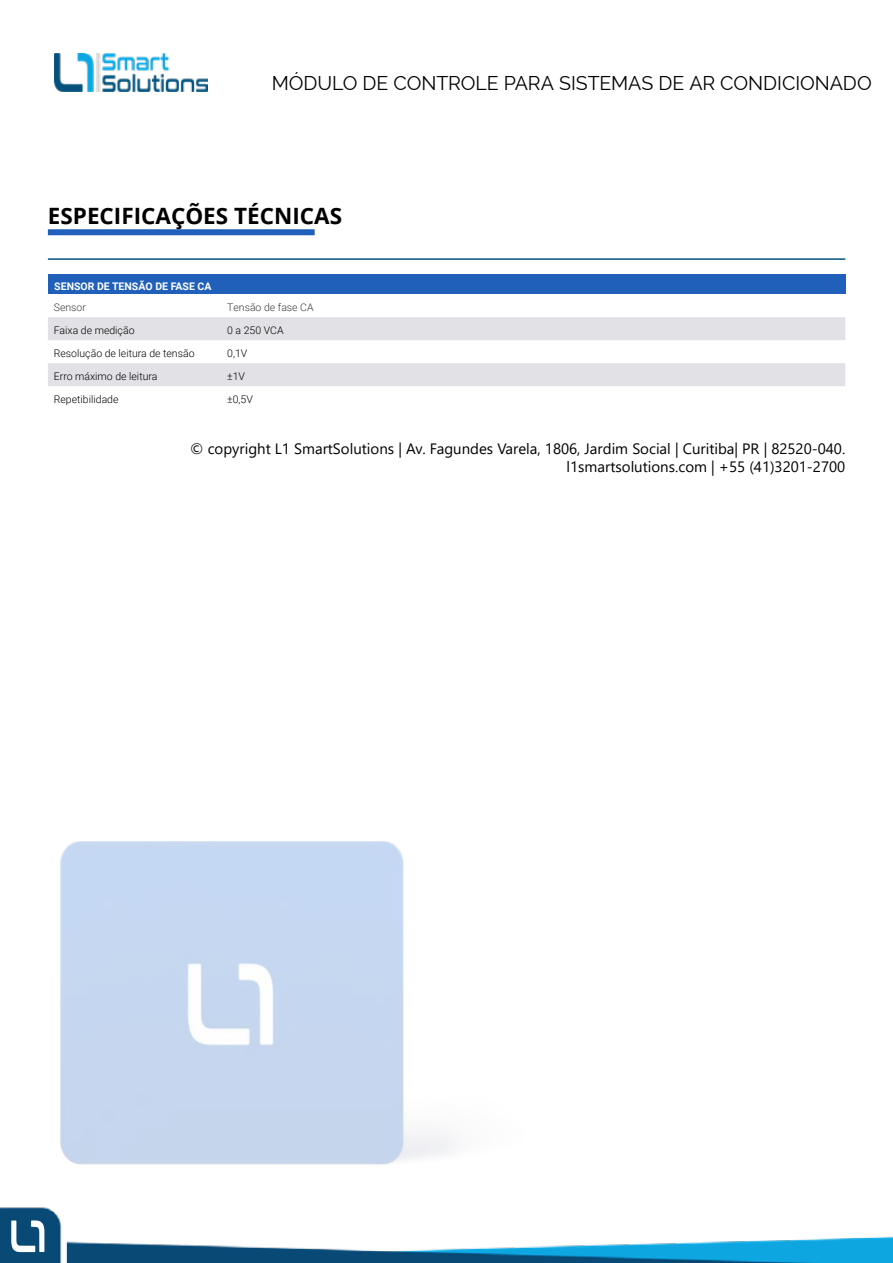
<style>
.page{position:relative;width:893px;height:1263px;background:#fff}
.page>*{position:absolute;margin:0;border:0;box-sizing:border-box;transform-origin:0 0}
.t1{font:700 22.5px "Open Sans";color:#000}
.t2{font:19.5px "Raleway";letter-spacing:-.005em;color:#000}
.t3{font:15px/18px "Segoe UI";color:#000;text-align:right}
.t4{font:300 10.5px "Roboto";color:#000}
.t5{font:700 10.5px "Roboto";color:#fff}
.t6{font:300 10.5px "Roboto";color:#3a3a39}
</style>
<div class="page">
<img style="left:54px;top:54px;width:154px;height:38px">
<img style="left:0;top:1207px;width:893px;height:56px">
<svg style="left:11px;top:1220px;width:33px;height:32px"></svg>
<div style="left:48px;top:229px;width:267px;height:6px;background:#2060ba"></div>
<div style="left:48px;top:274px;width:797px;height:20px;background:#2060ba"></div>
<img style="left:60px;top:841px;width:394px;height:324px">
<hr style="left:48px;top:258px;width:797px;height:2px;background:#02557d">
<div style="left:48px;top:317px;width:797px;height:23px;background:#e1e1e6"></div>
<div style="left:48px;top:363px;width:797px;height:23px;background:#e1e1e6"></div>
<h2 class="t2" style="left:272px;top:72px;width:601px">MÓDULO DE CONTROLE PARA SISTEMAS DE AR CONDICIONADO</h2>
<h1 class="t1" style="left:48px;top:199px;width:296px">ESPECIFICAÇÕES TÉCNICAS</h1>
<p class="t5" style="left:54px;top:279px;width:159px">SENSOR DE TENSÃO DE FASE CA</p>
<p class="t6" style="left:54px;top:300px;width:34px">Sensor</p>
<p class="t6" style="left:227px;top:300px;width:88px">Tensão de fase CA</p>
<p class="t4" style="left:54px;top:323px;width:82px">Faixa de medição</p>
<p class="t4" style="left:227px;top:323px;width:58px">0 a 250 VCA</p>
<p class="t4" style="left:54px;top:346px;width:142px">Resolução de leitura de tensão</p>
<p class="t4" style="left:227px;top:346px;width:22px">0,1V</p>
<p class="t4" style="left:54px;top:369px;width:105px">Erro máximo de leitura</p>
<p class="t4" style="left:227px;top:369px;width:19px">±1V</p>
<p class="t4" style="left:54px;top:392px;width:66px">Repetibilidade</p>
<p class="t4" style="left:227px;top:392px;width:27px">±0,5V</p>
<p class="t3" style="left:190px;top:439px;width:657px">© copyright L1 SmartSolutions | Av. Fagundes Varela, 1806, Jardim Social | Curitiba| PR | 82520-040. l1smartsolutions.com | +55 (41)3201-2700</p>
</div>
